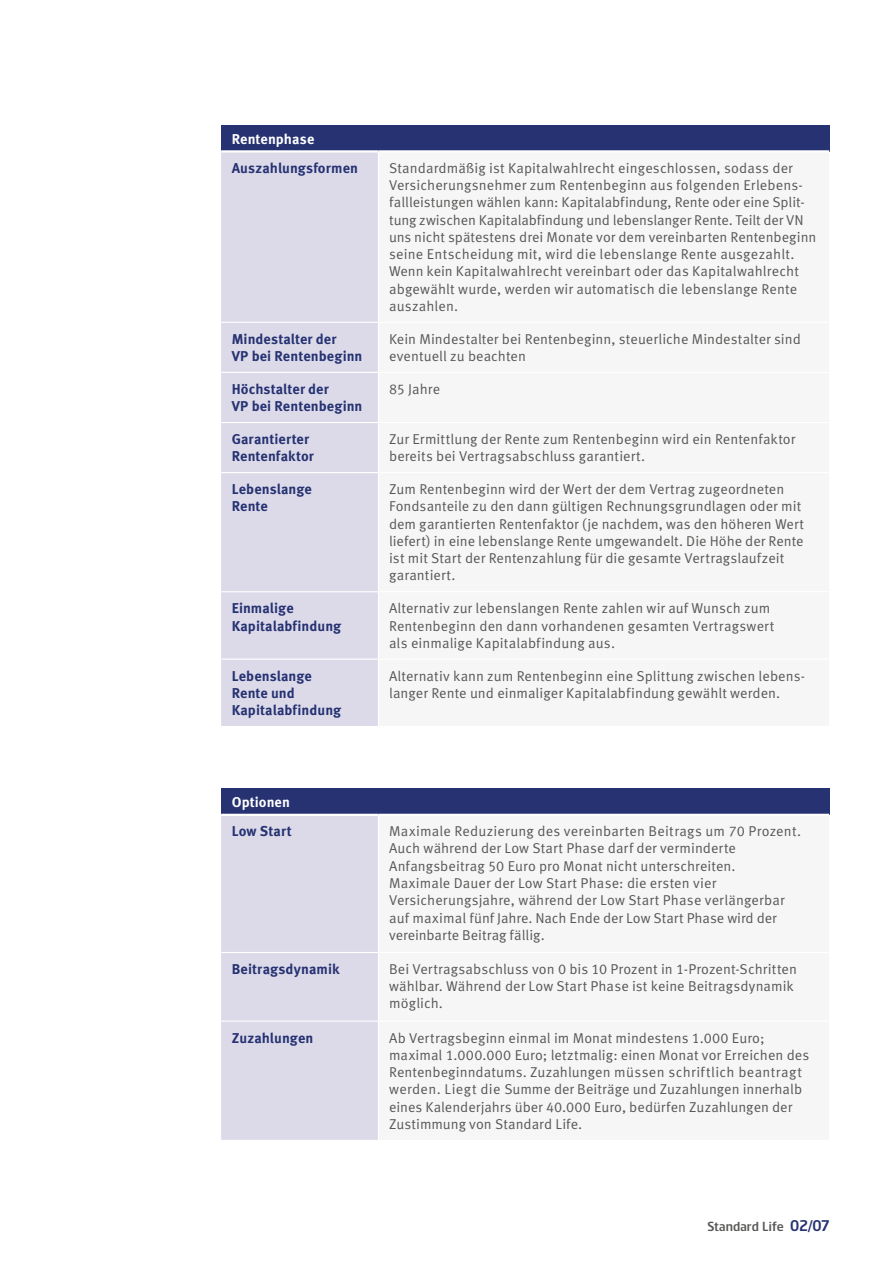
<style>
.page{position:relative;width:893px;height:1263px;background:#fff}
.page>*{position:absolute;margin:0;border:0;box-sizing:border-box;transform-origin:0 0}
.t1{font:14.25px/17.2px "Meta Standard Life Pro TF Norm";letter-spacing:.005em;color:#575756}
.t2{font:700 14.25px/17.2px "Meta Standard Life Pro TF";letter-spacing:.005em;color:#263272}
.t3{font:700 14.25px "Meta Standard Life Pro TF";letter-spacing:.005em;color:#fff}
.t4{font:12.75px "Standard Life";letter-spacing:.015em;color:#575756}
.s1{font-size:15px;color:#263272}
</style>
<div class="page">
<div style="left:221px;top:125px;width:608px;height:26px;background:#263272"></div>
<div style="left:221px;top:153px;width:157px;height:573px;background:#dcdae9"></div>
<hr style="left:221px;top:150px;width:157px;height:3px;background:#fff">
<hr style="left:378px;top:150px;width:451px;height:3px;background:#fff">
<hr style="left:221px;top:322px;width:157px;height:1px;background:#fff">
<hr style="left:221px;top:372px;width:157px;height:1px;background:#fff">
<hr style="left:221px;top:422px;width:157px;height:1px;background:#fff">
<hr style="left:221px;top:472px;width:157px;height:1px;background:#fff">
<hr style="left:221px;top:591px;width:157px;height:1px;background:#fff">
<hr style="left:221px;top:658px;width:157px;height:2px;background:#fff">
<div style="left:221px;top:788px;width:608px;height:27px;background:#263272"></div>
<div style="left:221px;top:816px;width:157px;height:324px;background:#dcdae9"></div>
<hr style="left:221px;top:814px;width:157px;height:2px;background:#fff">
<hr style="left:378px;top:814px;width:451px;height:2px;background:#fff">
<hr style="left:221px;top:952px;width:157px;height:1px;background:#fff">
<hr style="left:221px;top:1020px;width:157px;height:2px;background:#fff">
<p class="t3" style="left:232px;top:128px;width:84px">Rentenphase</p>
<p class="t2" style="left:232px;top:158px;width:128px">Auszahlungsformen</p>
<p class="t1" style="left:389px;top:158px;width:429px">Standardmäßig ist Kapitalwahlrecht eingeschlossen, sodass der Versicherungsnehmer zum Rentenbeginn aus folgenden Erlebens&shy;fallleistungen wählen kann: Kapitalabfindung, Rente oder eine Split&shy;tung zwischen Kapitalabfindung und lebenslanger Rente. Teilt der VN uns nicht spätestens drei Monate vor dem vereinbarten Rentenbeginn seine Entscheidung mit, wird die lebenslange Rente ausgezahlt.<br>Wenn kein Kapitalwahlrecht vereinbart oder das Kapitalwahlrecht abgewählt wurde, werden wir automatisch die lebenslange Rente auszahlen.</p>
<p class="t2" style="left:232px;top:329px;width:132px">Mindestalter der<br>VP bei Rentenbeginn</p>
<p class="t1" style="left:389px;top:329px;width:413px">Kein Mindestalter bei Rentenbeginn, steuerliche Mindestalter sind eventuell zu beachten</p>
<p class="t2" style="left:232px;top:379px;width:132px">Höchstalter der<br>VP bei Rentenbeginn</p>
<p class="t1" style="left:389px;top:379px;width:53px">85 Jahre</p>
<p class="t2" style="left:232px;top:429px;width:84px">Garantierter<br>Rentenfaktor</p>
<p class="t1" style="left:389px;top:429px;width:408px">Zur Ermittlung der Rente zum Rentenbeginn wird ein Rentenfaktor bereits bei Vertragsabschluss garantiert.</p>
<p class="t2" style="left:232px;top:480px;width:82px">Lebenslange<br>Rente</p>
<p class="t1" style="left:389px;top:480px;width:416px">Zum Rentenbeginn wird der Wert der dem Vertrag zugeordneten Fondsanteile zu den dann gültigen Rechnungsgrundlagen oder mit dem garantierten Rentenfaktor (je nachdem, was den höheren Wert liefert) in eine lebenslange Rente umgewandelt. Die Höhe der Rente ist mit Start der Rentenzahlung für die gesamte Vertragslaufzeit garantiert.</p>
<p class="t2" style="left:232px;top:599px;width:111px">Einmalige<br>Kapitalabfindung</p>
<p class="t1" style="left:389px;top:599px;width:387px">Alternativ zur lebenslangen Rente zahlen wir auf Wunsch zum<br>Rentenbeginn den dann vorhandenen gesamten Vertragswert als einmalige Kapitalabfindung aus.</p>
<p class="t2" style="left:232px;top:666px;width:111px">Lebenslange<br>Rente und<br>Kapitalabfindung</p>
<p class="t1" style="left:389px;top:666px;width:417px">Alternativ kann zum Rentenbeginn eine Splittung zwischen lebens&shy;langer Rente und einmaliger Kapitalabfindung gewählt werden.</p>
<p class="t3" style="left:232px;top:791px;width:60px">Optionen</p>
<p class="t2" style="left:232px;top:822px;width:61px">Low Start</p>
<p class="t1" style="left:389px;top:822px;width:414px">Maximale Reduzierung des vereinbarten Beitrags um 70 Prozent.<br>Auch während der Low Start Phase darf der verminderte Anfangsbeitrag 50 Euro pro Monat nicht unterschreiten.<br>Maximale Dauer der Low Start Phase: die ersten vier Versicherungsjahre, während der Low Start Phase verlängerbar auf maximal fünf Jahre. Nach Ende der Low Start Phase wird der vereinbarte Beitrag fällig.</p>
<p class="t2" style="left:232px;top:959px;width:109px">Beitragsdynamik</p>
<p class="t1" style="left:389px;top:959px;width:409px">Bei Vertragsabschluss von 0 bis 10 Prozent in 1-Prozent-Schritten wählbar. Während der Low Start Phase ist keine Beitragsdynamik möglich.</p>
<p class="t2" style="left:232px;top:1028px;width:83px">Zuzahlungen</p>
<p class="t1" style="left:389px;top:1028px;width:422px">Ab Vertragsbeginn einmal im Monat mindestens 1.000 Euro; maximal 1.000.000 Euro; letztmalig: einen Monat vor Erreichen des Rentenbeginndatums. Zuzahlungen müssen schriftlich beantragt werden. Liegt die Summe der Beiträge und Zuzahlungen innerhalb eines Kalenderjahrs über 40.000 Euro, bedürfen Zuzahlungen der Zustimmung von Standard Life.</p>
<p class="t4" style="left:707px;top:1218px;width:123px">Standard Life <span class="s1">02/07</span></p>
</div>
